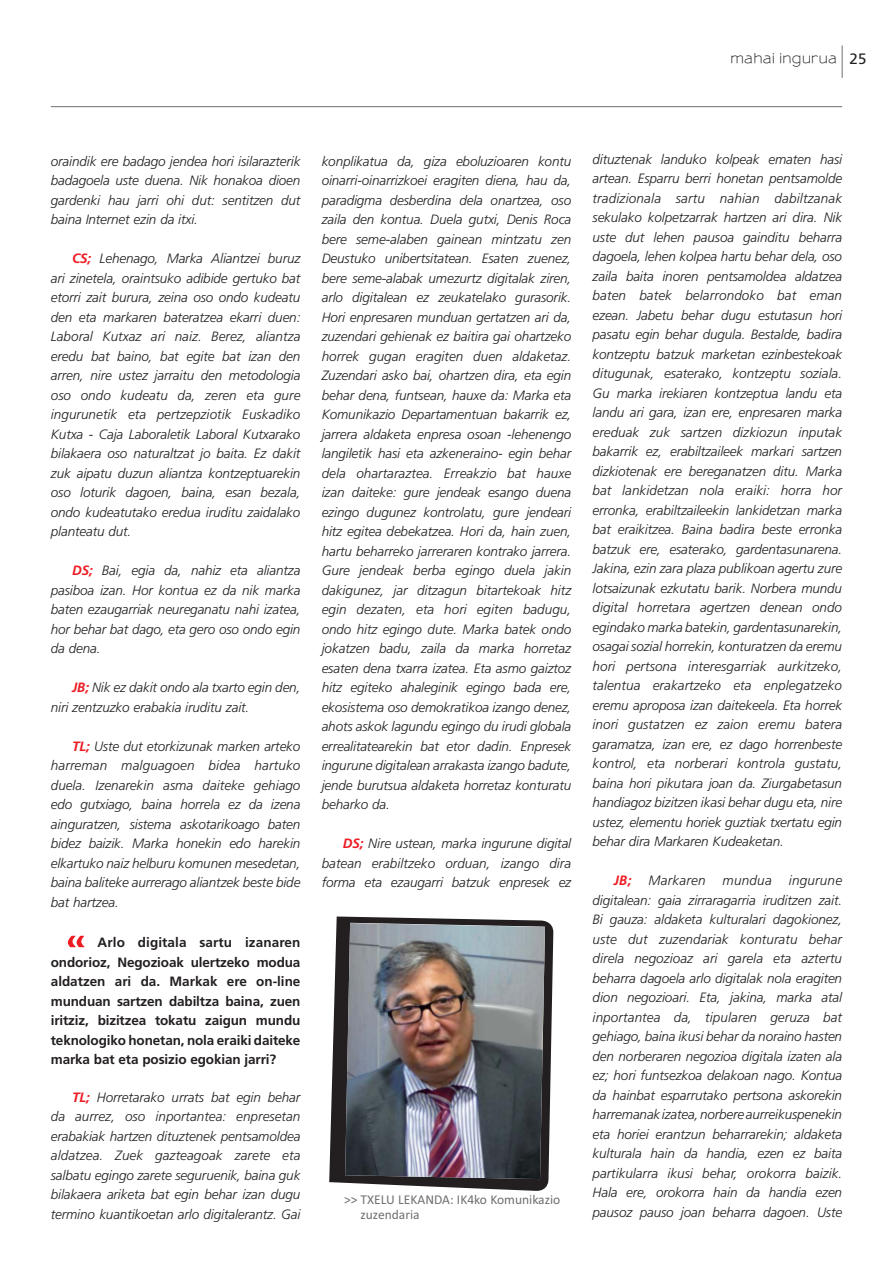
<style>
.page{position:relative;width:893px;height:1263px;background:#fff}
.page>*{position:absolute;margin:0;border:0;box-sizing:border-box;transform-origin:0 0}
.t1{font:italic 300 13.5px/19.5px "Frutiger LT Std";letter-spacing:-.01em;color:#231f20;text-align:justify}
.t2{font:700 13.5px/19.5px "Frutiger LT Std";letter-spacing:-.01em;color:#231f20;text-align:justify}
.t3{font:13.5px/15px "Calibri";color:#6d6e70}
.t4{font:600 13.5px "Sansumi";color:#231f20}
.t5{font:italic 300 13.5px "Frutiger LT Std";letter-spacing:.015em;color:#231f20}
.t6{font:italic 700 13.5px "Frutiger LT Std";color:#ed1c24}
.s1{font-family:"Frutiger LT Std";font-weight:400;font-size:15px}
.s2{font-weight:700;color:#ed1c24}
</style>
<div class="page">
<hr style="left:841px;top:46px;width:1px;height:32px;background:#6d6e70">
<hr style="left:51px;top:106px;width:791px;height:1px;background:#6d6e70">
<svg style="left:329px;top:916px;width:223px;height:275px"></svg>
<img style="left:345px;top:923px;width:200px;height:256px">
<svg style="left:68px;top:936px;width:17px;height:11px"></svg>
<p class="t4" style="left:730px;top:53px;width:138px">mahai ingurua <span class="s1">25</span></p>
<p class="t1" style="left:51px;top:152px;width:251px">oraindik ere badago jendea hori isilarazterik badagoela uste duena. Nik honakoa dioen gardenki hau jarri ohi dut: sentitzen dut baina Internet ezin da itxi.</p>
<p class="t1" style="left:51px;top:250px;width:251px;text-indent:21px"><span class="s2">CS;</span> Lehenago, Marka Aliantzei buruz ari zinetela, oraintsuko adibide gertuko bat etorri zait burura, zeina oso ondo kudeatu den eta markaren bateratzea ekarri duen:<br>Laboral Kutxaz ari naiz. Berez, aliantza eredu bat baino, bat egite bat izan den arren, nire ustez jarraitu den metodologia oso ondo kudeatu da, zeren eta gure ingurunetik eta pertzepziotik Euskadiko Kutxa - Caja Laboraletik Laboral Kutxarako bilakaera oso naturaltzat jo baita. Ez dakit zuk aipatu duzun aliantza kontzeptuarekin oso loturik dagoen, baina, esan bezala, ondo kudeatutako eredua iruditu zaidalako planteatu dut.</p>
<p class="t1" style="left:51px;top:562px;width:251px;text-indent:21px"><span class="s2">DS;</span> Bai, egia da, nahiz eta aliantza pasiboa izan. Hor kontua ez da nik marka baten ezaugarriak neureganatu nahi izatea, hor behar bat dago, eta gero oso ondo egin da dena.</p>
<p class="t1" style="left:51px;top:679px;width:251px;text-indent:21px"><span class="s2">JB;</span> Nik ez dakit ondo ala txarto egin den, niri zentzuzko erabakia iruditu zait.</p>
<p class="t1" style="left:51px;top:737px;width:251px;text-indent:21px"><span class="s2">TL;</span> Uste dut etorkizunak marken arteko harreman malguagoen bidea hartuko duela. Izenarekin asma daiteke gehiago edo gutxiago, baina horrela ez da izena ainguratzen, sistema askotarikoago baten bidez baizik. Marka honekin edo harekin elkartuko naiz helburu komunen mesedetan, baina baliteke aurrerago aliantzek beste bide bat hartzea.</p>
<p class="t2" style="left:51px;top:933px;width:251px;text-indent:47px">Arlo digitala sartu izanaren ondorioz, Negozioak ulertzeko modua aldatzen ari da. Markak ere on-line munduan sartzen dabiltza baina, zuen iritziz, bizitzea tokatu zaigun mundu teknologiko honetan, nola eraiki daiteke marka bat eta posizio egokian jarri?</p>
<p class="t1" style="left:51px;top:1088px;width:251px;text-indent:21px"><span class="s2">TL;</span> Horretarako urrats bat egin behar da aurrez, oso inportantea: enpresetan erabakiak hartzen dituztenek pentsamoldea aldatzea. Zuek gazteagoak zarete eta salbatu egingo zarete seguruenik, baina guk bilakaera ariketa bat egin behar izan dugu termino kuantikoetan arlo digitalerantz. Gai</p>
<p class="t1" style="left:322px;top:152px;width:251px">konplikatua da, giza eboluzioaren kontu oinarri-oinarrizkoei eragiten diena, hau da, paradigma desberdina dela onartzea, oso zaila den kontua. Duela gutxi, Denis Roca bere seme-alaben gainean mintzatu zen Deustuko unibertsitatean. Esaten zuenez, bere seme-alabak umezurtz digitalak ziren, arlo digitalean ez zeukatelako gurasorik.<br>Hori enpresaren munduan gertatzen ari da, zuzendari gehienak ez baitira gai ohartzeko horrek gugan eragiten duen aldaketaz.<br>Zuzendari asko bai, ohartzen dira, eta egin behar dena, funtsean, hauxe da: Marka eta Komunikazio Departamentuan bakarrik ez, jarrera aldaketa enpresa osoan -lehenengo langiletik hasi eta azkeneraino- egin behar dela ohartaraztea. Erreakzio bat hauxe izan daiteke: gure jendeak esango duena ezingo dugunez kontrolatu, gure jendeari hitz egitea debekatzea. Hori da, hain zuen, hartu beharreko jarreraren kontrako jarrera.<br>Gure jendeak berba egingo duela jakin dakigunez, jar ditzagun bitartekoak hitz egin dezaten, eta hori egiten badugu, ondo hitz egingo dute. Marka batek ondo jokatzen badu, zaila da marka horretaz esaten dena txarra izatea. Eta asmo gaiztoz hitz egiteko ahaleginik egingo bada ere, ekosistema oso demokratikoa izango denez, ahots askok lagundu egingo du irudi globala errealitatearekin bat etor dadin. Enpresek ingurune digitalean arrakasta izango badute, jende burutsua aldaketa horretaz konturatu beharko da.</p>
<p class="t1" style="left:322px;top:835px;width:251px;text-indent:21px"><span class="s2">DS;</span> Nire ustean, marka ingurune digital batean erabiltzeko orduan, izango dira forma eta ezaugarri batzuk enpresek ez</p>
<p class="t3" style="left:360px;top:1193px;width:201px;text-indent:-16px">&gt;&gt; TXELU LEKANDA: IK4ko Komunikazio zuzendaria</p>
<p class="t1" style="left:592px;top:150px;width:251px">dituztenak landuko kolpeak ematen hasi artean. Esparru berri honetan pentsamolde tradizionala sartu nahian dabiltzanak sekulako kolpetzarrak hartzen ari dira. Nik uste dut lehen pausoa gainditu beharra dagoela, lehen kolpea hartu behar dela, oso zaila baita inoren pentsamoldea aldatzea baten batek belarrondoko bat eman ezean. Jabetu behar dugu estutasun hori pasatu egin behar dugula. Bestalde, badira kontzeptu batzuk marketan ezinbestekoak ditugunak, esaterako, kontzeptu soziala.<br>Gu marka irekiaren kontzeptua landu eta landu ari gara, izan ere, enpresaren marka ereduak zuk sartzen dizkiozun inputak bakarrik ez, erabiltzaileek markari sartzen dizkiotenak ere bereganatzen ditu. Marka bat lankidetzan nola eraiki: horra hor erronka, erabiltzaileekin lankidetzan marka bat eraikitzea. Baina badira beste erronka batzuk ere, esaterako, gardentasunarena.<br>Jakina, ezin zara plaza publikoan agertu zure lotsaizunak ezkutatu barik. Norbera mundu digital horretara agertzen denean ondo egindako marka batekin, gardentasunarekin, osagai sozial horrekin, konturatzen da eremu hori pertsona interesgarriak aurkitzeko, talentua erakartzeko eta enplegatzeko eremu aproposa izan daitekeela. Eta horrek inori gustatzen ez zaion eremu batera garamatza, izan ere, ez dago horrenbeste kontrol, eta norberari kontrola gustatu, baina hori pikutara joan da. Ziurgabetasun handiagoz bizitzen ikasi behar dugu eta, nire ustez, elementu horiek guztiak txertatu egin behar dira Markaren Kudeaketan.</p>
<p class="t6" style="left:613px;top:873px;width:19px">JB;</p>
<p class="t5" style="left:648px;top:874px;width:59px">Markaren</p>
<p class="t1" style="left:722px;top:872px;width:51px">mundua</p>
<p class="t1" style="left:592px;top:872px;width:251px;text-indent:196px">ingurune digitalean: gaia zirraragarria iruditzen zait.<br>Bi gauza: aldaketa kulturalari dagokionez, uste dut zuzendariak konturatu behar direla negozioaz ari garela eta aztertu beharra dagoela arlo digitalak nola eragiten dion negozioari. Eta, jakina, marka atal inportantea da, tipularen geruza bat gehiago, baina ikusi behar da noraino hasten den norberaren negozioa digitala izaten ala ez; hori funtsezkoa delakoan nago. Kontua da hainbat esparrutako pertsona askorekin harremanak izatea, norbere aurreikuspenekin eta horiei erantzun beharrarekin; aldaketa kulturala hain da handia, ezen ez baita partikularra ikusi behar, orokorra baizik.<br>Hala ere, orokorra hain da handia ezen pausoz pauso joan beharra dagoen. Uste</p>
</div>
